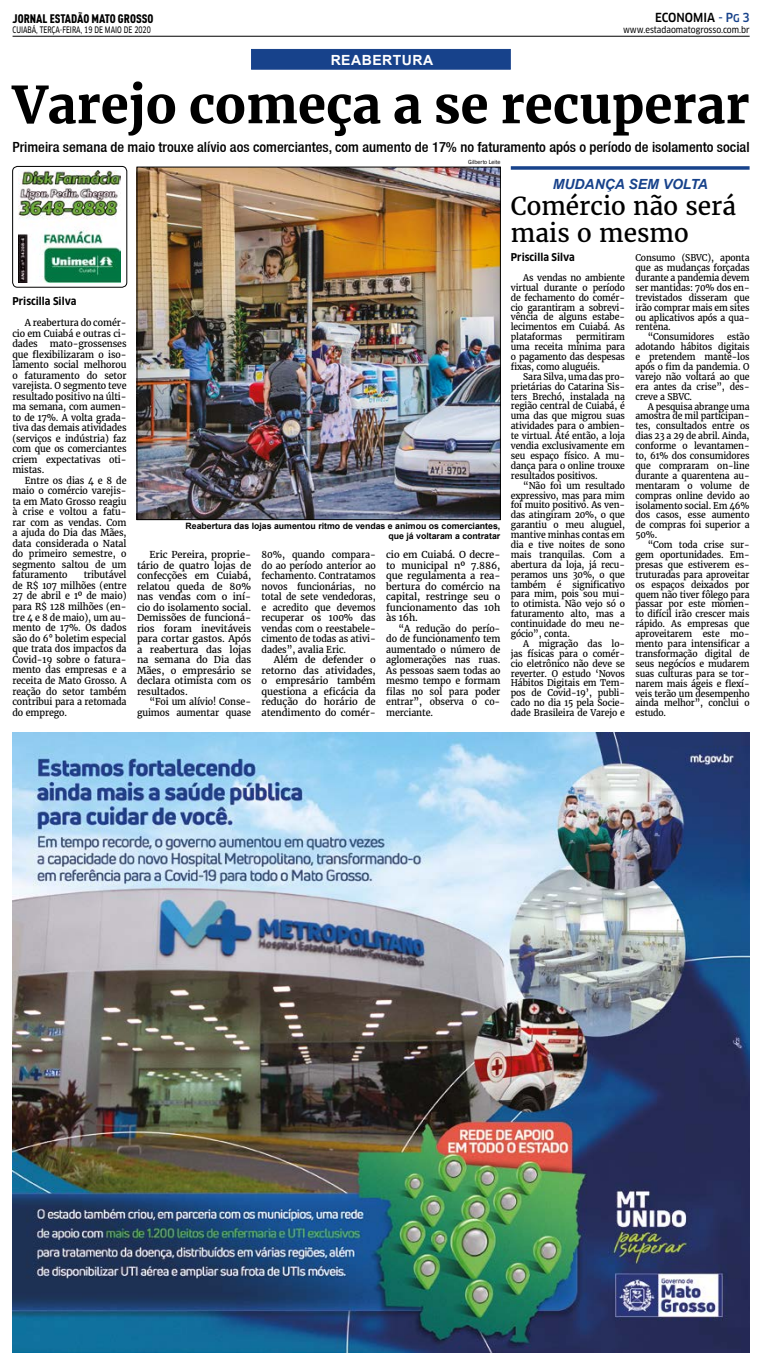
<style>
.page{position:relative;width:762px;height:1365px;background:#fff}
.page>*{position:absolute;margin:0;border:0;box-sizing:border-box;transform-origin:0 0}
.t1{font:700 50.75px "Merriweather";color:#000}
.t2{font:24.5px/26.2px "Merriweather";color:#000}
.t3{font:500 condensed 14px "Helvetica Neue";color:#000;scale:1.04 1}
.t4{font:italic 700 14px "Arial";color:#17428b}
.t5{font:700 14px "Arial";letter-spacing:.035em;color:#fff}
.t6{font:12.25px "DIN Cond Black Alternate";color:#000}
.t7{font:500 condensed 12.25px "Clan OT";color:#000}
.t8{font:700 condensed 10.5px "Clan OT";color:#000}
.t9{font:9.45px/10.5px "Merriweather";letter-spacing:-.01em;color:#000;text-align:justify;scale:.95 1}
.t10{font:9.45px/10.5px "Merriweather";letter-spacing:-.01em;color:#000;text-align:justify}
.t11{font:9.19px/9.9px "Merriweather";letter-spacing:-.015em;color:#000;text-align:justify;scale:.95 1}
.t12{font:700 8.75px/9.6px "Arial";color:#000;text-align:right}
.t13{font:8.75px "Clan OT Narrow News";color:#000;scale:.8 1}
.t14{font:8.75px "Clan OT Narrow News";color:#000}
.t15{font:6.12px "Franklin Gothic";letter-spacing:-.01em;color:#000;scale:.95 1}
.s1{color:#17428b}
.s2{font-size:10.5px;color:#17428b}
</style>
<div class="page">
<hr style="left:13px;top:36px;width:736px;height:1px;background:#000">
<div style="left:251px;top:49px;width:259px;height:21px;background:#17428b;border:1px solid #17428b"></div>
<img style="left:19px;top:171px;width:101px;height:111px">
<div style="left:12px;top:166px;width:115px;height:121px;border:1px solid #000;border-radius:5px"></div>
<img style="left:12px;top:732px;width:737px;height:620px">
<svg style="left:510px;top:166px;width:239px;height:4px"></svg>
<img style="left:139px;top:169px;width:359px;height:348px">
<div style="left:137px;top:167px;width:363px;height:352px;border:1px solid #000"></div>
<h3 class="t6" style="left:13px;top:11px;width:142px">JORNAL ESTADÃO MATO GROSSO</h3>
<p class="t13" style="left:13px;top:25px;width:174px">CUIABÁ, TERÇA-FEIRA, 19 DE MAIO DE 2020</p>
<h3 class="t7" style="left:655px;top:10px;width:96px">ECONOMIA <span class="s1">- P</span><span class="s2">G</span> <span class="s1">3</span></h3>
<p class="t14" style="left:623px;top:24px;width:128px">www.estadaomatogrosso.com.br</p>
<h3 class="t5" style="left:330px;top:50px;width:104px">REABERTURA</h3>
<h1 class="t1" style="left:12px;top:73px;width:738px">Varejo começa a se recuperar</h1>
<p class="t15" style="left:468px;top:158px;width:35px">Gilberto Leite</p>
<h3 class="t3" style="left:12px;top:139px;width:710px">Primeira semana de maio trouxe alívio aos comerciantes, com aumento de 17% no faturamento após o período de isolamento social</h3>
<p class="t8" style="left:12px;top:295px;width:65px">Priscilla Silva</p>
<p class="t9" style="left:12px;top:317px;width:122px;text-indent:12px">A reabertura do comér&shy;cio em Cuiabá e outras ci&shy;dades</p>
<p class="t9" style="left:12px;top:338px;width:122px;text-indent:38px">mato-grossenses que flexibilizaram o iso&shy;lamento social melhorou o faturamento do setor varejista. O segmento teve resultado positivo na últi&shy;ma semana, com aumen&shy;to de 17%. A volta grada&shy;tiva das demais atividades (serviços e indústria) faz com que os comerciantes criem expectativas oti&shy;mistas.</p>
<p class="t9" style="left:12px;top:475px;width:122px;text-indent:12px">Entre os dias 4 e 8 de maio o comércio varejis&shy;ta em Mato Grosso reagiu à crise e voltou a fatu&shy;rar com as vendas. Com a ajuda do Dia das Mães, data considerada o Natal do primeiro semestre, o segmento saltou de um faturamento</p>
<p class="t9" style="left:12px;top:569px;width:122px;text-indent:71px">tributável de R$ 107 milhões (entre 27 de abril e 1º de maio) para R$ 128 milhões (en&shy;tre 4 e 8 de maio), um au&shy;mento de 17%. Os dados são do 6° boletim especial que trata dos impactos da Covid-19 sobre o fatura&shy;mento das empresas e a receita de Mato Grosso. A reação do setor também contribui para a retomada do emprego.</p>
<p class="t12" style="left:185px;top:521px;width:316px">Reabertura das lojas aumentou ritmo de vendas e animou os comerciantes, que já voltaram a contratar</p>
<p class="t10" style="left:137px;top:549px;width:116px;text-indent:12px">Eric Pereira, proprie&shy;tário de quatro lojas de confecções em Cuiabá, relatou queda de 80% nas vendas com o iní&shy;cio do isolamento social.<br>Demissões de funcioná&shy;rios foram inevitáveis para cortar gastos. Após a reabertura das lojas na semana do Dia das Mães, o empresário se declara otimista com os resultados.</p>
<p class="t9" style="left:137px;top:696px;width:122px;text-align:right">“Foi um alívio! Conse&shy;guimos aumentar quase</p>
<p class="t9" style="left:261px;top:549px;width:122px">80%, quando compara&shy;do ao período anterior ao fechamento. Contratamos novos funcionárias, no total de sete vendedoras, e acredito que devemos recuperar os 100% das vendas com o reestabele&shy;cimento de todas as ativi&shy;dades”, avalia Eric.</p>
<p class="t10" style="left:261px;top:654px;width:116px;text-indent:12px">Além de defender o retorno das atividades, o empresário também questiona a eficácia da redução do horário de atendimento do comér-</p>
<p class="t10" style="left:386px;top:549px;width:116px">cio em Cuiabá. O decre&shy;to municipal nº 7.886, que regulamenta a rea&shy;bertura do comércio na capital, restringe seu o funcionamento das 10h às 16h.</p>
<p class="t9" style="left:386px;top:623px;width:122px;text-indent:12px">“A redução do perío&shy;do de funcionamento tem aumentado o número de aglomerações nas ruas.<br>As pessoas saem todas ao mesmo tempo e formam filas no sol para poder entrar”, observa o co&shy;merciante.</p>
<h3 class="t4" style="left:552px;top:175px;width:157px">MUDANÇA SEM VOLTA</h3>
<h2 class="t2" style="left:510px;top:193px;width:227px">Comércio não será mais o mesmo</h2>
<p class="t11" style="left:635px;top:253px;width:122px">Consumo (SBVC), aponta</p>
<p class="t11" style="left:635px;top:263px;width:122px">que as mudanças forçadas</p>
<p class="t11" style="left:635px;top:273px;width:122px">durante a pandemia devem</p>
<p class="t11" style="left:635px;top:282px;width:122px">ser mantidas: 70% dos en-</p>
<p class="t11" style="left:635px;top:292px;width:122px">trevistados disseram que</p>
<p class="t11" style="left:635px;top:302px;width:122px">irão comprar mais em sites</p>
<p class="t11" style="left:635px;top:312px;width:122px">ou aplicativos após a qua-</p>
<p class="t11" style="left:635px;top:322px;width:39px">rentena.</p>
<p class="t11" style="left:647px;top:332px;width:71px">“Consumidores</p>
<p class="t8" style="left:510px;top:251px;width:65px">Priscilla Silva</p>
<p class="t11" style="left:510px;top:272px;width:122px;text-indent:12px">As vendas no ambiente virtual durante o período de fechamento do comér&shy;cio garantiram a sobrevi&shy;vência de alguns estabe&shy;lecimentos em Cuiabá. As plataformas</p>
<p class="t11" style="left:510px;top:332px;width:122px;text-indent:65px">permitiram uma receita mínima para o pagamento das despesas fixas, como aluguéis.</p>
<p class="t11" style="left:510px;top:371px;width:122px;text-indent:12px">Sara Silva, uma das pro&shy;prietárias do Catarina Sis&shy;ters Brechó, instalada na região central de Cuiabá, é uma das que migrou suas atividades para o ambien&shy;te virtual. Até então, a loja vendia exclusivamente em seu espaço físico. A mu&shy;dança para o online trouxe resultados positivos.</p>
<p class="t11" style="left:510px;top:480px;width:122px;text-indent:12px">“Não foi um resultado expressivo, mas para mim foi muito positivo. As ven&shy;das atingiram 20%, o que garantiu o meu aluguel, mantive minhas contas em dia e tive noites de sono mais tranquilas. Com a abertura da loja, já recu&shy;peramos uns 30%, o que também é significativo para mim, pois sou mui&shy;to otimista. Não vejo só o faturamento alto, mas a continuidade do meu ne&shy;gócio”, conta.</p>
<p class="t11" style="left:510px;top:638px;width:122px;text-indent:12px">A migração das lo&shy;jas físicas para o comér&shy;cio eletrônico não deve se reverter. O estudo ‘Novos Hábitos Digitais em Tem&shy;pos de Covid-19’, publi&shy;cado no dia 15 pela Socie&shy;dade Brasileira de Varejo e</p>
<p class="t11" style="left:635px;top:332px;width:122px;text-indent:92px">estão adotando hábitos digitais e pretendem mantê-los após o fim da pandemia. O varejo não voltará ao que era antes da crise”, des&shy;creve a SBVC.</p>
<p class="t11" style="left:635px;top:401px;width:122px;text-indent:12px">A pesquisa abrange uma amostra de mil participan&shy;tes, consultados entre os dias 23 a 29 de abril. Ainda, conforme o levantamen&shy;to, 61% dos consumidores que compraram on-line durante a quarentena au&shy;mentaram o volume de compras online devido ao isolamento social. Em 46% dos casos, esse aumento de compras foi superior a 50%.</p>
<p class="t11" style="left:635px;top:540px;width:122px;text-indent:12px">“Com toda crise sur&shy;gem oportunidades. Em&shy;presas que estiverem es&shy;truturadas para aproveitar os espaços deixados por quem não tiver fôlego para passar por este momen&shy;to difícil irão crescer mais rápido. As empresas que aproveitarem este mo&shy;mento para intensificar a transformação digital de seus negócios e mudarem suas culturas para se tor&shy;narem mais ágeis e flexí&shy;veis terão um desempenho ainda melhor”, conclui o estudo.</p>
</div>
